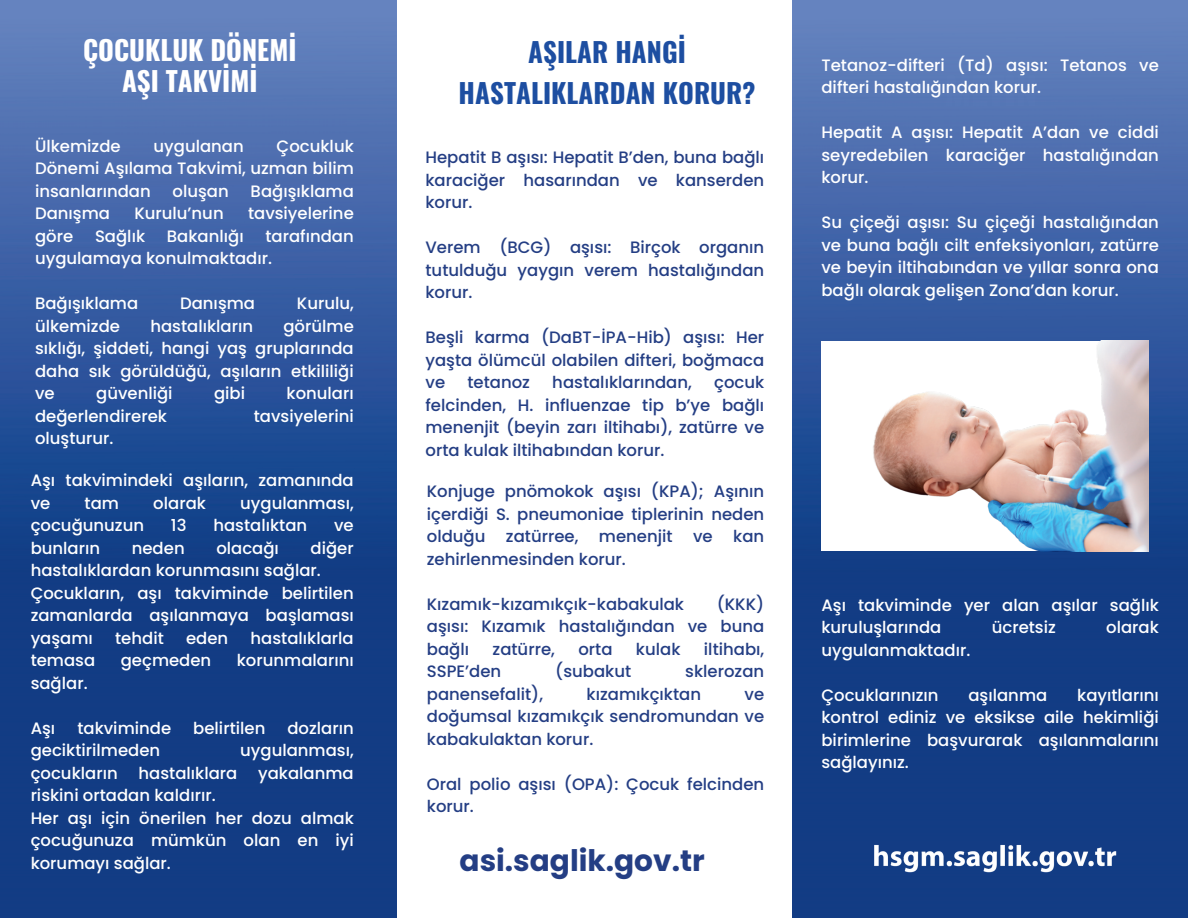
<style>
.page{position:relative;width:1188px;height:918px;background:#fff}
.page>*{position:absolute;margin:0;border:0;box-sizing:border-box;transform-origin:0 0}
.t1{font:700 37.35px "Oswald";color:#fff}
.t2{font:700 29.55px "Poppins";color:#243e84}
.t3{font:700 27px/40.5px "Oswald";color:#1d4ea1;text-align:center}
.t4{font:700 27px/31.5px "Oswald";color:#fff;text-align:center}
.t5{font:500 16.5px/22.5px "Poppins";color:#fff}
.t6{font:500 16.5px/22.5px "Poppins";color:#243e84;text-align:justify}
</style>
<div class="page">
<img style="left:792px;top:0;width:396px;height:918px">
<img style="left:0;top:0;width:397px;height:918px">
<div style="left:821px;top:341px;width:323px;height:210px;background:#fff"></div>
<img style="left:873px;top:341px;width:276px;height:210px">
<img style="left:872px;top:821px;width:250px;height:69px">
<h3 class="t4" style="left:83px;top:36px;width:215px">ÇOCUKLUK DÖNEMİ<br>AŞI TAKVİMİ</h3>
<h3 class="t3" style="left:459px;top:34px;width:298px">AŞILAR HANGİ<br>HASTALIKLARDAN KORUR?</h3>
<p class="t5" style="left:35px;top:135px;width:87px">Ülkemizde</p>
<p class="t5" style="left:154px;top:135px;width:92px">uygulanan</p>
<p class="t5" style="left:35px;top:135px;width:320px;text-align:justify;text-indent:242px">Çocukluk Dönemi Aşılama Takvimi, uzman bilim insanlarından</p>
<p class="t5" style="left:173px;top:180px;width:58px">oluşan</p>
<p class="t5" style="left:251px;top:180px;width:105px">Bağışıklama</p>
<p class="t5" style="left:35px;top:202px;width:77px">Danışma</p>
<p class="t5" style="left:134px;top:202px;width:91px">Kurulu’nun</p>
<p class="t5" style="left:248px;top:202px;width:107px">tavsiyelerine</p>
<p class="t5" style="left:35px;top:225px;width:40px">göre</p>
<p class="t5" style="left:95px;top:225px;width:52px">Sağlık</p>
<p class="t5" style="left:167px;top:225px;width:78px">Bakanlığı</p>
<p class="t5" style="left:35px;top:225px;width:320px;text-indent:230px">tarafından uygulamaya konulmaktadır.</p>
<p class="t5" style="left:35px;top:292px;width:105px">Bağışıklama</p>
<p class="t5" style="left:180px;top:292px;width:77px">Danışma</p>
<p class="t5" style="left:297px;top:292px;width:58px">Kurulu,</p>
<p class="t5" style="left:35px;top:315px;width:86px">ülkemizde</p>
<p class="t5" style="left:150px;top:315px;width:104px">hastalıkların</p>
<p class="t5" style="left:35px;top:315px;width:320px;text-align:justify;text-indent:248px">görülme sıklığı, şiddeti, hangi yaş gruplarında daha sık görüldüğü, aşıların etkililiği ve</p>
<p class="t5" style="left:96px;top:382px;width:78px">güvenliği</p>
<p class="t5" style="left:214px;top:382px;width:33px">gibi</p>
<p class="t5" style="left:287px;top:382px;width:69px">konuları</p>
<p class="t5" style="left:35px;top:405px;width:133px">değerlendirerek</p>
<p class="t5" style="left:254px;top:405px;width:102px">tavsiyelerini</p>
<p class="t5" style="left:35px;top:427px;width:80px">oluşturur.</p>
<p class="t5" style="left:31px;top:469px;width:325px">Aşı takvimindeki aşıların, zamanında ve</p>
<p class="t5" style="left:85px;top:492px;width:36px">tam</p>
<p class="t5" style="left:153px;top:492px;width:54px">olarak</p>
<p class="t5" style="left:240px;top:492px;width:115px">uygulanması,</p>
<p class="t5" style="left:31px;top:514px;width:115px">çocuğunuzun</p>
<p class="t5" style="left:171px;top:514px;width:17px">13</p>
<p class="t5" style="left:213px;top:514px;width:95px">hastalıktan</p>
<p class="t5" style="left:334px;top:514px;width:21px">ve</p>
<p class="t5" style="left:31px;top:537px;width:71px">bunların</p>
<p class="t5" style="left:132px;top:537px;width:54px">neden</p>
<p class="t5" style="left:216px;top:537px;width:64px">olacağı</p>
<p class="t5" style="left:31px;top:537px;width:325px;text-indent:280px">diğer hastalıklardan korunmasını sağlar.<br>Çocukların, aşı takviminde belirtilen zamanlarda aşılanmaya başlaması yaşamı</p>
<p class="t5" style="left:115px;top:627px;width:50px">tehdit</p>
<p class="t5" style="left:186px;top:627px;width:44px">eden</p>
<p class="t5" style="left:251px;top:627px;width:105px">hastalıklarla</p>
<p class="t5" style="left:31px;top:649px;width:66px">temasa</p>
<p class="t5" style="left:121px;top:649px;width:92px">geçmeden</p>
<p class="t5" style="left:237px;top:649px;width:118px">korunmalarını</p>
<p class="t5" style="left:31px;top:672px;width:59px">sağlar.</p>
<p class="t5" style="left:31px;top:717px;width:26px">Aşı</p>
<p class="t5" style="left:77px;top:717px;width:95px">takviminde</p>
<p class="t5" style="left:193px;top:717px;width:74px">belirtilen</p>
<p class="t5" style="left:287px;top:717px;width:68px">dozların</p>
<p class="t5" style="left:31px;top:739px;width:131px">geciktirilmeden</p>
<p class="t5" style="left:240px;top:739px;width:115px">uygulanması,</p>
<p class="t5" style="left:31px;top:762px;width:89px">çocukların</p>
<p class="t5" style="left:139px;top:762px;width:100px">hastalıklara</p>
<p class="t5" style="left:258px;top:762px;width:97px">yakalanma</p>
<p class="t5" style="left:31px;top:784px;width:325px">riskini ortadan kaldırır.<br>Her aşı için önerilen her dozu almak çocuğunuza mümkün olan en iyi korumayı sağlar.</p>
<p class="t6" style="left:426px;top:146px;width:340px">Hepatit B aşısı: Hepatit B’den, buna bağlı karaciğer hasarından ve kanserden korur.</p>
<p class="t6" style="left:426px;top:236px;width:340px">Verem (BCG) aşısı: Birçok organın tutulduğu yaygın verem hastalığından korur.</p>
<p class="t6" style="left:426px;top:326px;width:340px">Beşli karma (DaBT-İPA-Hib) aşısı: Her yaşta ölümcül olabilen difteri, boğmaca ve</p>
<p class="t6" style="left:426px;top:371px;width:340px;text-indent:289px">çocuk felcinden, H. influenzae tip b’ye bağlı menenjit (beyin zarı iltihabı), zatürre ve orta kulak iltihabından korur.</p>
<p class="t6" style="left:467px;top:371px;width:64px">tetanoz</p>
<p class="t6" style="left:552px;top:371px;width:141px">hastalıklarından,</p>
<p class="t6" style="left:427px;top:480px;width:339px">Konjuge pnömokok aşısı (KPA); Aşının içerdiği S. pneumoniae tiplerinin neden olduğu zatürree, menenjit ve kan zehirlenmesinden korur.</p>
<p class="t6" style="left:427px;top:593px;width:259px">Kızamık-kızamıkçık-kabakulak</p>
<p class="t6" style="left:427px;top:593px;width:339px;text-indent:290px">(KKK) aşısı: Kızamık hastalığından ve buna bağlı</p>
<p class="t6" style="left:493px;top:638px;width:64px">zatürre,</p>
<p class="t6" style="left:578px;top:638px;width:36px">orta</p>
<p class="t6" style="left:636px;top:638px;width:46px">kulak</p>
<p class="t6" style="left:704px;top:638px;width:62px">iltihabı,</p>
<p class="t6" style="left:427px;top:660px;width:76px">SSPE’den</p>
<p class="t6" style="left:555px;top:660px;width:77px">(subakut</p>
<p class="t6" style="left:685px;top:660px;width:80px">sklerozan</p>
<p class="t6" style="left:427px;top:683px;width:118px">panensefalit),</p>
<p class="t6" style="left:587px;top:683px;width:116px">kızamıkçıktan</p>
<p class="t6" style="left:427px;top:683px;width:339px;text-indent:318px">ve doğumsal kızamıkçık sendromundan ve kabakulaktan korur.</p>
<p class="t6" style="left:427px;top:773px;width:339px">Oral polio aşısı (OPA): Çocuk felcinden korur.</p>
<h2 class="t2" style="left:460px;top:844px;width:247px">asi.saglik.gov.tr</h2>
<p class="t5" style="left:821px;top:54px;width:339px">Tetanoz-difteri (Td) aşısı: Tetanos ve difteri hastalığından korur.</p>
<p class="t5" style="left:821px;top:122px;width:339px;text-align:justify">Hepatit A aşısı: Hepatit A’dan ve ciddi seyredebilen karaciğer hastalığından korur.</p>
<p class="t5" style="left:821px;top:212px;width:339px;text-align:justify">Su çiçeği aşısı: Su çiçeği hastalığından ve buna bağlı cilt enfeksiyonları, zatürre ve beyin iltihabından ve yıllar sonra ona bağlı olarak gelişen Zona’dan korur.</p>
<h1 class="t1" style="left:945px;top:71px;width:93px">METİN</h1>
<p class="t5" style="left:821px;top:594px;width:339px">Aşı takviminde yer alan aşılar sağlık kuruluşlarında</p>
<p class="t5" style="left:992px;top:617px;width:66px">ücretsiz</p>
<p class="t5" style="left:1106px;top:617px;width:54px">olarak</p>
<p class="t5" style="left:821px;top:639px;width:151px">uygulanmaktadır.</p>
<p class="t5" style="left:821px;top:684px;width:119px">Çocuklarınızın</p>
<p class="t5" style="left:968px;top:684px;width:80px">aşılanma</p>
<p class="t5" style="left:821px;top:684px;width:339px;text-align:justify;text-indent:256px">kayıtlarını kontrol ediniz ve eksikse aile hekimliği birimlerine başvurarak aşılanmalarını sağlayınız.</p>
</div>
